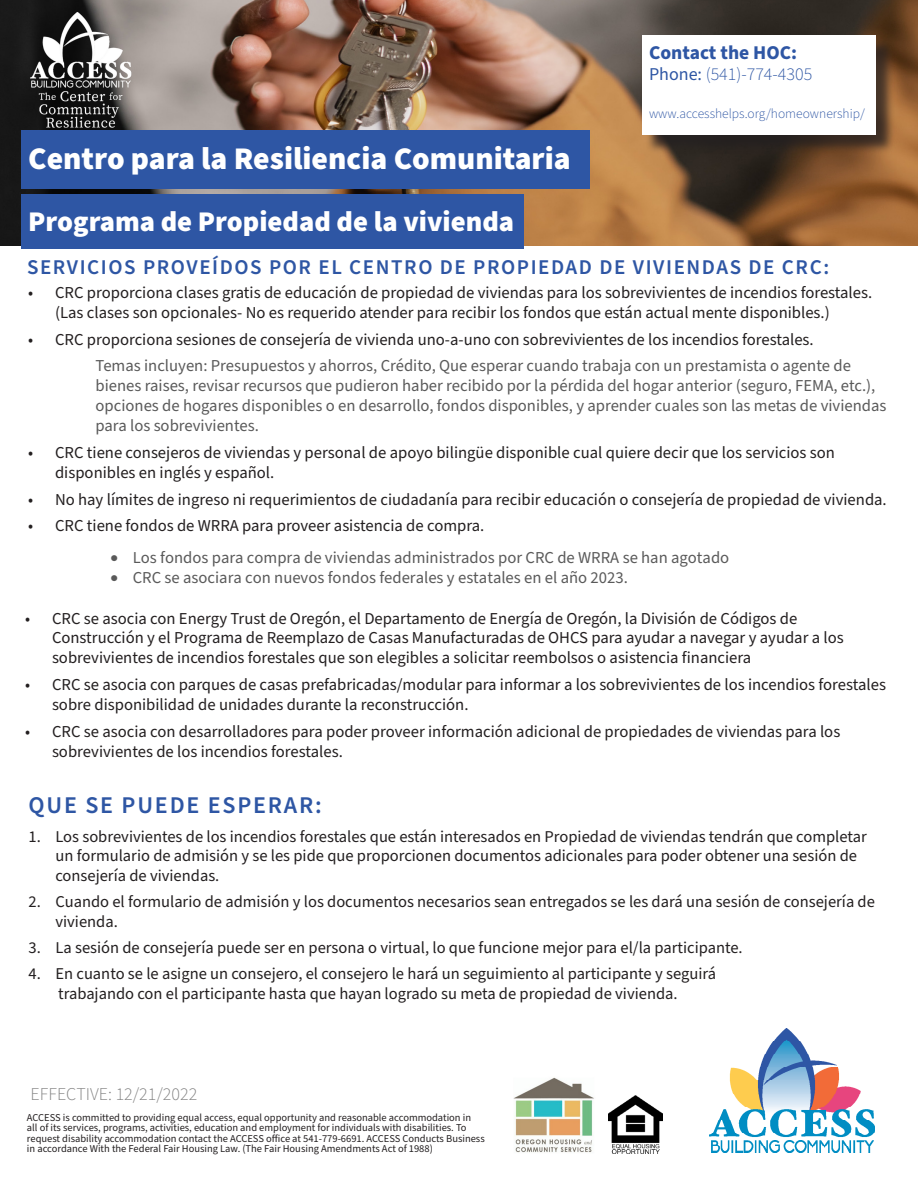
<style>
.page{position:relative;width:918px;height:1188px;background:#fff}
.page>*{position:absolute;margin:0;border:0;box-sizing:border-box;transform-origin:0 0}
.Title_Color_Backgrou{font:900 31.5px "Source Sans Pro";color:#fff}
.Title_Color_Backgrou-2{font:900 28.5px "Source Sans Pro";color:#fff}
.Sub-Title{font:600 24px "Source Sans Pro";letter-spacing:.075em;color:#2e56a4}
.Sub-Title-2{font:600 21px "Source Sans Pro";letter-spacing:.075em;color:#2e56a4}
.t1{font:700 19.5px "Source Sans Pro";color:#2e56a4}
.t2{font:300 18px "Source Sans Pro";color:#2e56a4}
.t3{font:300 18px "Source Sans Pro";color:#808080}
.t4{font:16.65px/20px "Source Sans Pro";color:#231f20}
.t5{font:16.65px/20px "Source Sans Pro";color:#5a5a5a}
.Sub-Title-3{font:16.5px/19.5px "Source Sans Pro";color:#231f20}
.t6{font:300 13.5px "Source Sans Pro";color:#2e56a4}
.t7{font:10.5px/10.5px "Source Sans Pro";color:#231f20}
.s1{font-weight:400}
</style>
<div class="page">
<img style="left:709px;top:1028px;width:165px;height:124px">
<img style="left:0;top:0;width:918px;height:246px">
<div style="left:21px;top:130px;width:569px;height:59px;background:#2e56a4"></div>
<img style="left:608px;top:1096px;width:55px;height:57px">
<img style="left:513px;top:1077px;width:81px;height:76px">
<div style="left:21px;top:195px;width:503px;height:54px;background:#2e56a4"></div>
<img style="left:0;top:0;width:154px;height:139px">
<div style="left:645px;top:38px;width:250px;height:116px;background:#231f20;opacity:.75"></div>
<div style="left:643px;top:36px;width:233px;height:99px;background:#fff"></div>
<p class="Title_Color_Backgrou" style="left:28px;top:137px;width:544px">Centro para la Resiliencia Comunitaria</p>
<p class="Title_Color_Backgrou-2" style="left:28px;top:202px;width:487px">Programa de Propiedad de la vivienda</p>
<p class="t1" style="left:649px;top:39px;width:150px">Contact the HOC:</p>
<p class="t2" style="left:649px;top:62px;width:165px"><span class="s1">Phone:</span> (541)-774-4305</p>
<p class="t6" style="left:649px;top:105px;width:217px">www.accesshelps.org/homeownership/</p>
<p class="Sub-Title-2" style="left:27px;top:253px;width:804px">SERVICIOS PROVEÍDOS POR EL CENTRO DE PROPIEDAD DE VIVIENDAS DE CRC:</p>
<p class="t4" style="left:55px;top:283px;width:819px;text-indent:-27px">• CRC proporciona clases gratis de educación de propiedad de viviendas para los sobrevivientes de incendios forestales. (Las clases son opcionales- No es requerido atender para recibir los fondos que están actual mente disponibles.)</p>
<p class="t4" style="left:28px;top:330px;width:787px">• CRC proporciona sesiones de consejería de vivienda uno-a-uno con sobrevivientes de los incendios forestales.</p>
<p class="t5" style="left:96px;top:356px;width:792px">Temas incluyen: Presupuestos y ahorros, Crédito, Que esperar cuando trabaja con un prestamista o agente de bienes raises, revisar recursos que pudieron haber recibido por la pérdida del hogar anterior (seguro, FEMA, etc.), opciones de hogares disponibles o en desarrollo, fondos disponibles, y aprender cuales son las metas de viviendas para los sobrevivientes.</p>
<p class="t4" style="left:55px;top:443px;width:781px;text-indent:-27px">• CRC tiene consejeros de viviendas y personal de apoyo bilingüe disponible cual quiere decir que los servicios son disponibles en inglés y español.</p>
<p class="t4" style="left:28px;top:490px;width:860px">• No hay límites de ingreso ni requerimientos de ciudadanía para recibir educación o consejería de propiedad de vivienda.</p>
<p class="t4" style="left:28px;top:516px;width:458px">• CRC tiene fondos de WRRA para proveer asistencia de compra.</p>
<p class="t5" style="left:111px;top:548px;width:620px">• Los fondos para compra de viviendas administrados por CRC de WRRA se han agotado</p>
<p class="t5" style="left:111px;top:568px;width:519px">• CRC se asociara con nuevos fondos federales y estatales en el año 2023.</p>
<p class="t4" style="left:52px;top:609px;width:793px;text-indent:-27px">• CRC se asocia con Energy Trust de Oregón, el Departamento de Energía de Oregón, la División de Códigos de<br>Construcción y el Programa de Reemplazo de Casas Manufacturadas de OHCS para ayudar a navegar y ayudar a los sobrevivientes de incendios forestales que son elegibles a solicitar reembolsos o asistencia financiera</p>
<p class="t4" style="left:52px;top:675px;width:835px;text-indent:-27px">• CRC se asocia con parques de casas prefabricadas/modular para informar a los sobrevivientes de los incendios forestales sobre disponibilidad de unidades durante la reconstrucción.</p>
<p class="t4" style="left:52px;top:722px;width:790px;text-indent:-27px">• CRC se asocia con desarrolladores para poder proveer información adicional de propiedades de viviendas para los sobrevivientes de los incendios forestales.</p>
<p class="Sub-Title" style="left:28px;top:789px;width:295px">QUE SE PUEDE ESPERAR:</p>
<p class="Sub-Title-3" style="left:55px;top:827px;width:813px;text-indent:-27px">1. Los sobrevivientes de los incendios forestales que están interesados en Propiedad de viviendas tendrán que completar un formulario de admisión y se les pide que proporcionen documentos adicionales para poder obtener una sesión de consejería de viviendas.</p>
<p class="Sub-Title-3" style="left:55px;top:892px;width:821px;text-indent:-27px">2. Cuando el formulario de admisión y los documentos necesarios sean entregados se les dará una sesión de consejería de vivienda.</p>
<p class="Sub-Title-3" style="left:28px;top:938px;width:716px">3. La sesión de consejería puede ser en persona o virtual, lo que funcione mejor para el/la participante.</p>
<p class="Sub-Title-3" style="left:28px;top:964px;width:689px">4. En cuanto se le asigne un consejero, el consejero le hará un seguimiento al participante y seguirá</p>
<p class="Sub-Title-3" style="left:58px;top:984px;width:621px">trabajando con el participante hasta que hayan logrado su meta de propiedad de vivienda.</p>
<p class="t3" style="left:31px;top:1082px;width:168px">EFFECTIVE: 12/21/2022</p>
<p class="t7" style="left:27px;top:1112px;width:459px">ACCESS is committed to providing equal access, equal opportunity and reasonable accommodation in<br>all of its services, programs, activities, education and employment for individuals with disabilities. To request disability accommodation contact the ACCESS office at 541-779-6691. ACCESS Conducts Business in accordance With the Federal Fair Housing Law. (The Fair Housing Amendments Act of 1988)</p>
</div>
